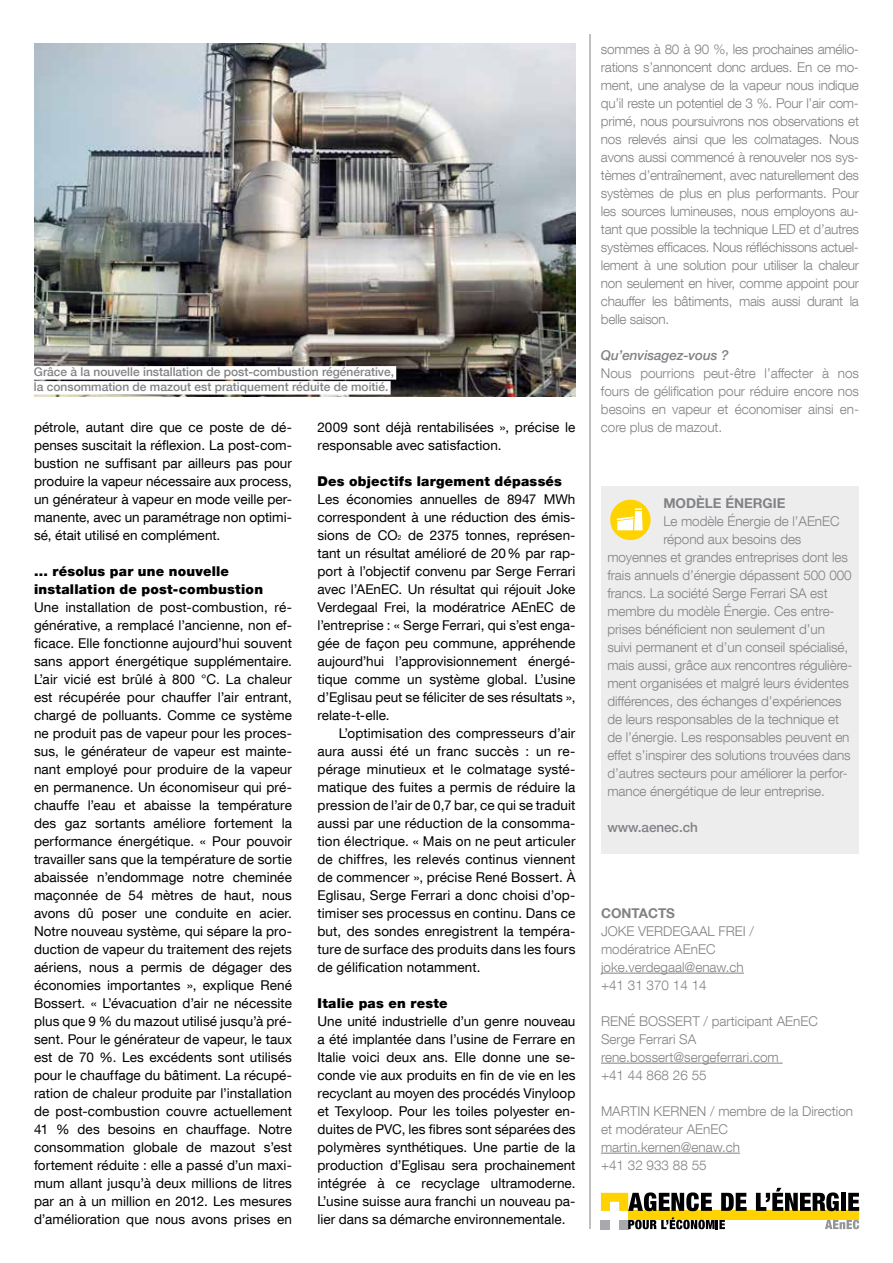
<style>
.page{position:relative;width:893px;height:1263px;background:#fff}
.page>*{position:absolute;margin:0;border:0;box-sizing:border-box;transform-origin:0 0}
.t1{font:13.5px/18px "Helvetica Neue LT Com";letter-spacing:.005em;color:#000;text-align:justify}
.t2{font:300 13.5px/18px "Helvetica Neue LT Com";letter-spacing:-.005em;color:#808285}
.t3{font:900 13.5px/18px "Helvetica Neue LT Com";letter-spacing:.015em;color:#000}
.t4{font:700 13.5px "Helvetica Neue LT Com";color:#808285}
.t5{font:italic 500 13.5px "Helvetica Neue LT Com";letter-spacing:-.005em;color:#808285}
.t6{font:500 13.5px "Helvetica Neue LT Com";letter-spacing:-.005em;color:#808285}
.t7{font:500 12px/15px "Helvetica Neue LT Com";color:#808285}
.s1{font-size:6.75px}
</style>
<div class="page">
<hr style="left:590px;top:34px;width:1px;height:1195px;background:#808285">
<hr style="left:601px;top:973px;width:143px;height:1px;background:#808285">
<hr style="left:601px;top:1063px;width:182px;height:1px;background:#808285">
<hr style="left:601px;top:1153px;width:139px;height:1px;background:#808285">
<div style="left:628px;top:1211px;width:231px;height:9px;background:#ffd200"></div>
<div style="left:601px;top:1220px;width:9px;height:9px;background:#a7a9ac"></div>
<div style="left:619px;top:1220px;width:9px;height:9px;background:#a7a9ac"></div>
<svg style="left:601px;top:1192px;width:111px;height:19px"></svg>
<svg style="left:721px;top:1193px;width:26px;height:18px"></svg>
<svg style="left:756px;top:1188px;width:83px;height:23px"></svg>
<div style="left:841px;top:1193px;width:5px;height:18px;background:#000"></div>
<svg style="left:848px;top:1193px;width:11px;height:18px"></svg>
<svg style="left:628px;top:1217px;width:97px;height:12px"></svg>
<svg style="left:825px;top:1220px;width:34px;height:9px"></svg>
<img style="left:34px;top:43px;width:541px;height:353px">
<div style="left:34px;top:366px;width:362px;height:14px;background:#fff"></div>
<div style="left:34px;top:381px;width:357px;height:14px;background:#fff"></div>
<div style="left:601px;top:486px;width:258px;height:367px;background:#ededee"></div>
<div style="left:610px;top:500px;width:41px;height:40px;background:#ffd300;border-radius:50%"></div>
<svg style="left:617px;top:508px;width:26px;height:22px"></svg>
<p class="t7" style="left:34px;top:364px;width:362px">Grâce à la nouvelle installation de post-combustion régénérative, la consommation de mazout est pratiquement réduite de moitié.</p>
<p class="t1" style="left:34px;top:418px;width:259px">pétrole, autant dire que ce poste de dé&shy;penses suscitait la réflexion. La post-com&shy;bustion ne suffisant par ailleurs pas pour produire la vapeur nécessaire aux process, un générateur à vapeur en mode veille per&shy;manente, avec un paramétrage non optimi&shy;sé, était utilisé en complément.</p>
<p class="t3" style="left:34px;top:562px;width:231px">... résolus par une nouvelle installation de post-combustion</p>
<p class="t1" style="left:34px;top:598px;width:259px">Une installation de post-combustion, ré&shy;générative, a remplacé l’ancienne, non ef&shy;ficace. Elle fonctionne aujourd’hui souvent sans apport énergétique supplémentaire.<br>L’air vicié est brûlé à 800 °C. La chaleur est récupérée pour chauffer l’air entrant, chargé de polluants. Comme ce système ne produit pas de vapeur pour les proces&shy;sus, le générateur de vapeur est mainte&shy;nant employé pour produire de la vapeur en permanence. Un économiseur qui pré&shy;chauffe l’eau et abaisse la température des gaz sortants améliore fortement la performance énergétique. « Pour pouvoir travailler sans que la température de sortie abaissée n’endommage notre cheminée maçonnée de 54 mètres de haut, nous avons dû poser une conduite en acier.<br>Notre nouveau système, qui sépare la pro&shy;duction de vapeur du traitement des rejets aériens, nous a permis de dégager des économies importantes », explique René Bossert. « L’évacuation d’air ne nécessite plus que 9 % du mazout utilisé jusqu’à pré&shy;sent. Pour le générateur de vapeur, le taux est de 70 %. Les excédents sont utilisés pour le chauffage du bâtiment. La récupé&shy;ration de chaleur produite par l’installation de post-combustion couvre actuellement 41 % des besoins en chauffage. Notre consommation globale de mazout s’est fortement réduite : elle a passé d’un maxi&shy;mum allant jusqu’à deux millions de litres par an à un million en 2012. Les mesures d’amélioration que nous avons prises en</p>
<p class="t1" style="left:317px;top:418px;width:259px">2009 sont déjà rentabilisées », précise le responsable avec satisfaction.</p>
<p class="t3" style="left:317px;top:472px;width:246px">Des objectifs largement dépassés</p>
<p class="t1" style="left:317px;top:490px;width:259px">Les économies annuelles de 8947 MWh correspondent à une réduction des émis&shy;sions de CO<span class="s1">2</span> de 2375 tonnes, représen&shy;tant un résultat amélioré de 20% par rap&shy;port à l’objectif convenu par Serge Ferrari avec l’AEnEC. Un résultat qui réjouit Joke Verdegaal Frei, la modératrice AEnEC de l’entreprise : « Serge Ferrari, qui s’est enga&shy;gée de façon peu commune, appréhende aujourd’hui l’approvisionnement énergé&shy;tique comme un système global. L’usine d’Eglisau peut se féliciter de ses résultats », relate-t-elle.</p>
<p class="t1" style="left:317px;top:724px;width:259px;text-indent:21px">L’optimisation des compresseurs d’air aura aussi été un franc succès : un re&shy;pérage minutieux et le colmatage systé&shy;matique des fuites a permis de réduire la pression de l’air de 0,7 bar, ce qui se traduit aussi par une réduction de la consomma&shy;tion électrique. « Mais on ne peut articuler de chiffres, les relevés continus viennent de commencer », précise René Bossert. À Eglisau, Serge Ferrari a donc choisi d’op&shy;timiser ses processus en continu. Dans ce but, des sondes enregistrent la tempéra&shy;ture de surface des produits dans les fours de gélification notamment.</p>
<p class="t3" style="left:317px;top:994px;width:132px">Italie pas en reste</p>
<p class="t1" style="left:317px;top:1012px;width:259px">Une unité industrielle d’un genre nouveau a été implantée dans l’usine de Ferrare en Italie voici deux ans. Elle donne une se&shy;conde vie aux produits en fin de vie en les recyclant au moyen des procédés Vinyloop et Texyloop. Pour les toiles polyester en&shy;duites de PVC, les fibres sont séparées des polymères synthétiques. Une partie de la production d’Eglisau sera prochainement intégrée à ce recyclage ultramoderne.<br>L’usine suisse aura franchi un nouveau pa&shy;lier dans sa démarche environnementale.</p>
<p class="t2" style="left:601px;top:40px;width:259px;text-align:justify">sommes à 80 à 90 %, les prochaines amélio&shy;rations s’annoncent donc ardues. En ce mo&shy;ment, une analyse de la vapeur nous indique qu’il reste un potentiel de 3 %. Pour l’air com&shy;primé, nous poursuivrons nos observations et nos relevés ainsi que les colmatages. Nous avons aussi commencé à renouveler nos sys&shy;tèmes d’entraînement, avec naturellement des systèmes de plus en plus performants. Pour les sources lumineuses, nous employons au&shy;tant que possible la technique LED et d’autres systèmes efficaces. Nous réfléchissons actuel&shy;lement à une solution pour utiliser la chaleur non seulement en hiver, comme appoint pour chauffer les bâtiments, mais aussi durant la belle saison.</p>
<p class="t5" style="left:601px;top:347px;width:129px">Qu’envisagez-vous ?</p>
<p class="t2" style="left:601px;top:364px;width:259px;text-align:justify">Nous pourrions peut-être l’affecter à nos fours de gélification pour réduire encore nos besoins en vapeur et économiser ainsi en&shy;core plus de mazout.</p>
<p class="t4" style="left:663px;top:495px;width:122px">MODÈLE ÉNERGIE</p>
<p class="t2" style="left:663px;top:512px;width:178px">Le modèle Énergie de l’AEnEC</p>
<p class="t2" style="left:663px;top:530px;width:140px">répond aux besoins des</p>
<p class="t2" style="left:607px;top:548px;width:242px">moyennes et grandes entreprises dont les</p>
<p class="t2" style="left:607px;top:566px;width:246px">frais annuels d’énergie dépassent 500 000</p>
<p class="t2" style="left:607px;top:584px;width:222px">francs. La société Serge Ferrari SA est</p>
<p class="t2" style="left:607px;top:602px;width:229px">membre du modèle Énergie. Ces entre-</p>
<p class="t2" style="left:607px;top:620px;width:219px">prises bénéficient non seulement d’un</p>
<p class="t2" style="left:607px;top:638px;width:242px">suivi permanent et d’un conseil spécialisé,</p>
<p class="t2" style="left:607px;top:656px;width:247px">mais aussi, grâce aux rencontres régulière-</p>
<p class="t2" style="left:607px;top:674px;width:243px">ment organisées et malgré leurs évidentes</p>
<p class="t2" style="left:607px;top:692px;width:236px">différences, des échanges d’expériences</p>
<p class="t2" style="left:607px;top:710px;width:233px">de leurs responsables de la technique et</p>
<p class="t2" style="left:607px;top:728px;width:244px">de l’énergie. Les responsables peuvent en</p>
<p class="t2" style="left:607px;top:746px;width:245px">effet s’inspirer des solutions trouvées dans</p>
<p class="t2" style="left:607px;top:764px;width:242px">d’autres secteurs pour améliorer la perfor-</p>
<p class="t2" style="left:607px;top:782px;width:219px">mance énergétique de leur entreprise.</p>
<p class="t6" style="left:607px;top:819px;width:92px">www.aenec.ch</p>
<p class="t4" style="left:601px;top:905px;width:74px">CONTACTS</p>
<p class="t2" style="left:601px;top:922px;width:99px">Joke Verdegaal</p>
<p class="t2" style="left:718px;top:922px;width:37px">Frei /</p>
<p class="t2" style="left:601px;top:940px;width:144px">modératrice AEnEC joke.verdegaal@enaw.ch +41 31 370 14 14</p>
<p class="t2" style="left:601px;top:1012px;width:218px">RENÉ BOSSERT / participant AEnEC<br>Serge Ferrari SA rene.bossert@sergeferrari.com<br>+41 44 868 26 55</p>
<p class="t2" style="left:601px;top:1102px;width:88px">Martin Kernen</p>
<p class="t2" style="left:601px;top:1102px;width:254px;text-indent:109px">/ membre de la Direction et modérateur AEnEC martin.kernen@enaw.ch<br>+41 32 933 88 55</p>
</div>
